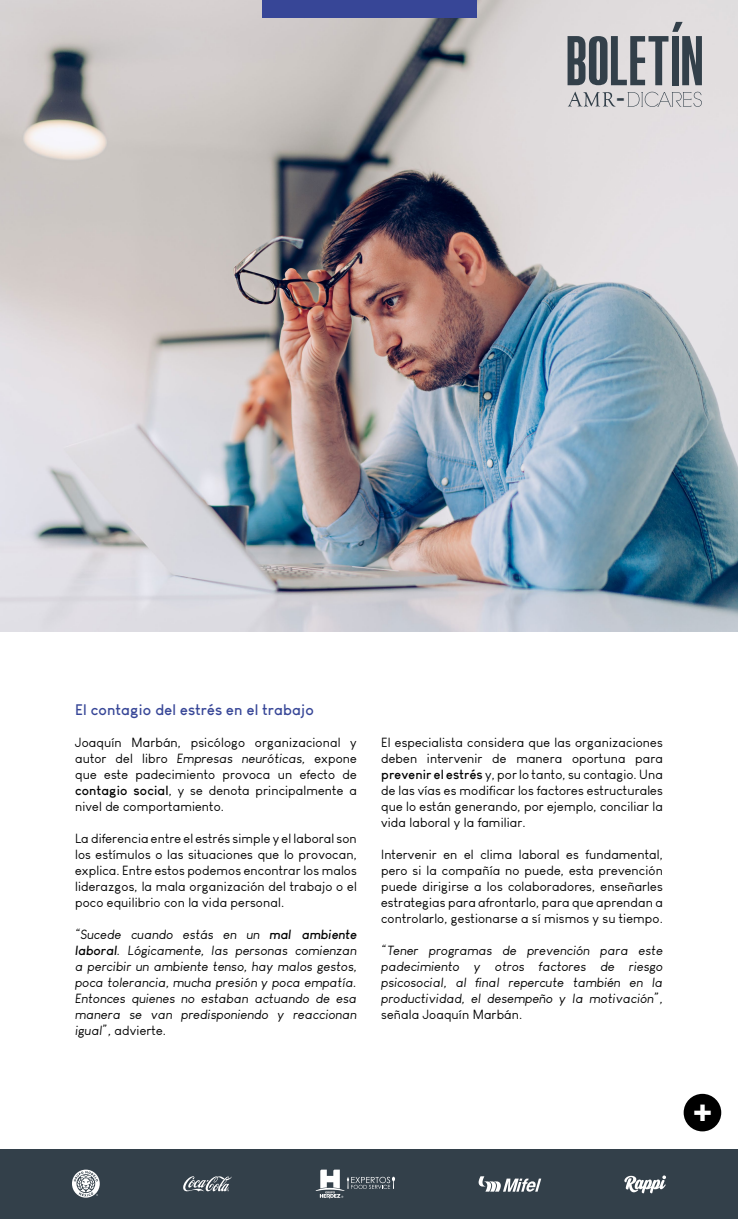
<style>
.page{position:relative;width:738px;height:1219px;background:#fff}
.page>*{position:absolute;margin:0;border:0;box-sizing:border-box;transform-origin:0 0}
.t1{font:55px "Pirrata";color:#33404a}
.t2{font:30px "Tobago Poster";color:#fff}
.t3{font:23.1px "Pirrata";color:#33404a}
.t4{font:700 15px "Louis George Cafe";letter-spacing:.01em;color:#374697}
.t5{font:13px/16px "Louis George Cafe";letter-spacing:.01em;color:#000;text-align:justify}
.t6{font:italic 13px/16px "Louis George Cafe";letter-spacing:.01em;color:#000;text-align:justify}
.s1{font-style:italic}
.s2{font-weight:700}
.s3{font-style:normal}
</style>
<div class="page">
<img style="left:0;top:0;width:737px;height:632px">
<div style="left:0;top:1149px;width:737px;height:70px;background:#33404a"></div>
<div style="left:261px;top:0;width:215px;height:17px;background:#374697"></div>
<svg style="left:72px;top:1170px;width:28px;height:28px"></svg>
<svg style="left:624px;top:1175px;width:41px;height:18px"></svg>
<svg style="left:315px;top:1170px;width:80px;height:28px"></svg>
<svg style="left:183px;top:1176px;width:49px;height:16px"></svg>
<svg style="left:478px;top:1176px;width:63px;height:16px"></svg>
<div style="left:683px;top:1094px;width:37px;height:37px;background:#000;border-radius:50%"></div>
<svg style="left:567px;top:92px;width:48px;height:15px"></svg>
<svg style="left:627px;top:92px;width:74px;height:15px"></svg>
<svg style="left:671px;top:22px;width:11px;height:10px"></svg>
<h1 class="t1" style="left:565px;top:32px;width:139px">BOLETIN</h1>
<h3 class="t3" style="left:616px;top:86px;width:10px">-</h3>
<p class="t4" style="left:75px;top:700px;width:240px">El contagio del estrés en el trabajo</p>
<p class="t5" style="left:75px;top:734px;width:283px">Joaquín Marbán, psicólogo organizacional y autor del libro <span class="s1">Empresas neuróticas,</span> expone que este padecimiento provoca un efecto de <span class="s2">contagio social</span>, y se denota principalmente a nivel de comportamiento.</p>
<p class="t5" style="left:75px;top:830px;width:283px">La diferencia entre el estrés simple y el laboral son los estímulos o las situaciones que lo provocan, explica. Entre estos podemos encontrar los malos liderazgos, la mala organización del trabajo o el poco equilibrio con la vida personal.</p>
<p class="t6" style="left:75px;top:926px;width:283px">“Sucede cuando estás en un <span class="s2">mal ambiente laboral</span>. Lógicamente, las personas comienzan a percibir un ambiente tenso, hay malos gestos, poca tolerancia, mucha presión y poca empatía.<br>Entonces quienes no estaban actuando de esa manera se van predisponiendo y reaccionan igual”, <span class="s3">advierte.</span></p>
<p class="t5" style="left:381px;top:735px;width:283px">El especialista considera que las organizaciones deben intervenir de manera oportuna para <span class="s2">prevenir el estrés</span> y, por lo tanto, su contagio. Una de las vías es modificar los factores estructurales que lo están generando, por ejemplo, conciliar la vida laboral y la familiar.</p>
<p class="t5" style="left:381px;top:847px;width:283px">Intervenir en el clima laboral es fundamental, pero si la compañía no puede, esta prevención puede dirigirse a los colaboradores, enseñarles estrategias para afrontarlo, para que aprendan a controlarlo, gestionarse a sí mismos y su tiempo.</p>
<p class="t6" style="left:381px;top:943px;width:283px">“Tener programas de prevención para este padecimiento y otros factores de riesgo psicosocial, al final repercute también en la productividad, el desempeño y la motivación”,</p>
<p class="t5" style="left:381px;top:1007px;width:143px">señala Joaquín Marbán.</p>
<h2 class="t2" style="left:691px;top:1092px;width:21px">+</h2>
</div>
